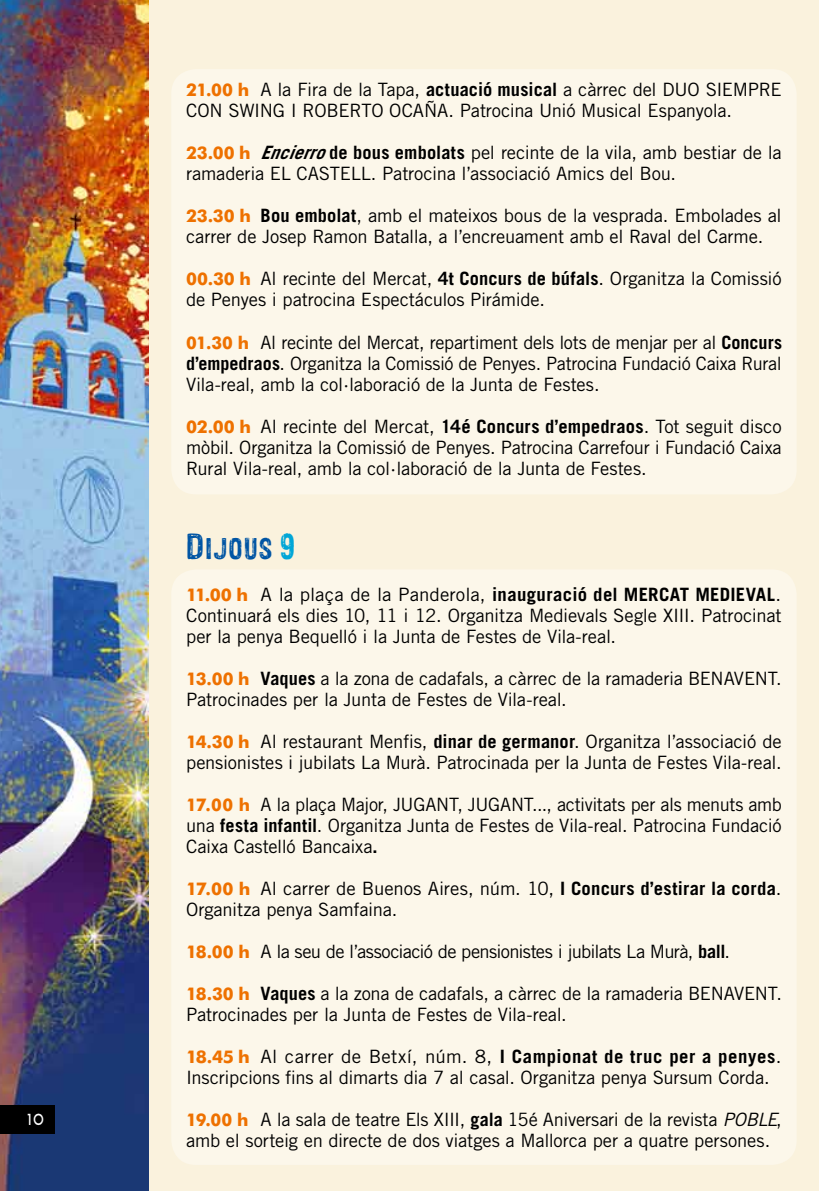
<style>
.page{position:relative;width:819px;height:1191px;background:#fff}
.page>*{position:absolute;margin:0;border:0;box-sizing:border-box;transform-origin:0 0}
.t1{font:24.5px "Sans Culottes";color:#0055a4}
.t2{font:18.38px/21px "Trade Gothic";letter-spacing:-.01em;color:#000}
.t3{font:18.38px "Trade Gothic";letter-spacing:-.04em;color:#000}
.t4{font:500 14px "OPTI Auvant Gothic";color:#fff;scale:.82 1}
.s1{font-family:"Futura BT";font-weight:700;font-size:17.5px;color:#ee7100}
.s2{font-weight:700}
.s3{font-weight:700;font-style:italic}
.s4{font-size:29.75px}
.s5{font-size:29.75px;color:#00a6d7}
.s6{font-style:italic}
</style>
<div class="page">
<div style="left:149px;top:0;width:670px;height:1191px;background:#faf2dd"></div>
<img style="left:0;top:0;width:149px;height:1191px">
<div style="left:0;top:1105px;width:55px;height:28px;background:#000"></div>
<div style="left:171px;top:69px;width:625px;height:425px;background:#fcf7ea;border-radius:25px"></div>
<div style="left:171px;top:569px;width:625px;height:596px;background:#fcf7ea;border-radius:25px"></div>
<p class="t4" style="left:25px;top:1108px;width:24px">10</p>
<p class="t2" style="left:186px;top:79px;width:590px"><span class="s1">21.00 h</span> A la Fira de la Tapa, <span class="s2">actuació musical</span> a càrrec del DUO SIEMPRE<br>CON SWING I ROBERTO OCAÑA. Patrocina Unió Musical Espanyola.</p>
<p class="t2" style="left:186px;top:142px;width:597px"><span class="s1">23.00 h</span> <span class="s3">Encierro</span> <span class="s2">de bous embolats</span> pel recinte de la vila, amb bestiar de la ramaderia ELC</p>
<p class="t2" style="left:308px;top:163px;width:370px">ASTELL. Patrocina l’associació Amics del Bou.</p>
<p class="t2" style="left:186px;top:205px;width:597px"><span class="s1">23.30 h</span> <span class="s2">Bou embolat</span>, amb el mateixos bous de la vesprada. Embolades al carrer de Josep Ramon Batalla, a l’encreuament amb el Raval del Carme.</p>
<p class="t2" style="left:186px;top:268px;width:597px"><span class="s1">00.30 h</span> Al recinte del Mercat, <span class="s2">4t Concurs de búfals</span>. Organitza la Comissió de Penyes i patrocina Espectáculos Pirámide.</p>
<p class="t2" style="left:186px;top:331px;width:597px;text-align:justify"><span class="s1">01.30 h</span> Al recinte del Mercat, repartiment dels lots de menjar per al <span class="s2">Concurs d’empedraos</span>. Organitza la Comissió de Penyes. Patrocina Fundació Caixa Rural Vila-real, amb la col·laboració de la Junta de Festes.</p>
<p class="t2" style="left:186px;top:415px;width:597px;text-align:justify"><span class="s1">02.00 h</span> Al recinte del Mercat, <span class="s2">14é Concurs d’empedraos</span>. Tot seguit disco mòbil. Organitza la Comissió de Penyes. Patrocina Carrefour i Fundació Caixa Rural Vila-real, amb la col·laboració de la Junta de Festes.</p>
<h1 class="t1" style="left:186px;top:530px;width:111px"><span class="s4">D</span>IJOUS <span class="s5">9</span></h1>
<p class="t2" style="left:186px;top:583px;width:597px;text-align:justify"><span class="s1">11.00 h</span> A la plaça de la Panderola, <span class="s2">inauguració del MERCAT MEDIEVAL</span>.<br>Continuará els dies 10, 11 i 12. Organitza Medievals Segle XIII. Patrocinat per la penya Bequelló i la Junta de Festes de Vila-real.</p>
<p class="t2" style="left:186px;top:667px;width:597px"><span class="s1">13.00 h</span> <span class="s2">Vaques</span> a la zona de cadafals, a càrrec de la ramaderia BENAVENT.<br>Patrocinades per la Junta de Festes de Vila-real.</p>
<p class="t2" style="left:186px;top:730px;width:597px"><span class="s1">14.30 h</span> Al restaurant Menfis, <span class="s2">dinar de germanor</span>. Organitza l’associació de pensionistes i jubilats La Murà. Patrocinada per la Junta de Festes Vila-real.</p>
<p class="t2" style="left:186px;top:793px;width:597px;text-align:justify"><span class="s1">17.00 h</span> A la plaça Major, JUGANT, JUGANT..., activitats per als menuts amb una <span class="s2">festa infantil</span>. Organitza Junta de Festes de Vila-real. Patrocina Fundació Caixa Castelló Bancaixa<span class="s2">.</span></p>
<p class="t2" style="left:186px;top:877px;width:597px"><span class="s1">17.00 h</span> Al carrer de Buenos Aires, núm. 10, <span class="s2">I Concurs d’estirar la corda</span>.<br>Organitza penya Samfaina.</p>
<p class="t3" style="left:186px;top:940px;width:545px"><span class="s1">18.00 h</span> A la seu de l’associació de pensionistes i jubilats La Murà, <span class="s2">ball</span>.</p>
<p class="t2" style="left:186px;top:982px;width:597px"><span class="s1">18.30 h</span> <span class="s2">Vaques</span> a la zona de cadafals, a càrrec de la ramaderia BENAVENT.<br>Patrocinades per la Junta de Festes de Vila-real.</p>
<p class="t2" style="left:186px;top:1045px;width:596px"><span class="s1">18.45 h</span> Al carrer de Betxí, núm. 8, <span class="s2">I Campionat de truc per a penyes</span>.<br>Inscripcions fins al dimarts dia 7 al casal. Organitza penya Sursum Corda.</p>
<p class="t2" style="left:186px;top:1108px;width:597px"><span class="s1">19.00 h</span> A la sala de teatre Els XIII, <span class="s2">gala</span> 15é Aniversari de la revista <span class="s6">POBLE</span>, amb el sorteig en directe de dos viatges a Mallorca per a quatre persones.</p>
</div>
